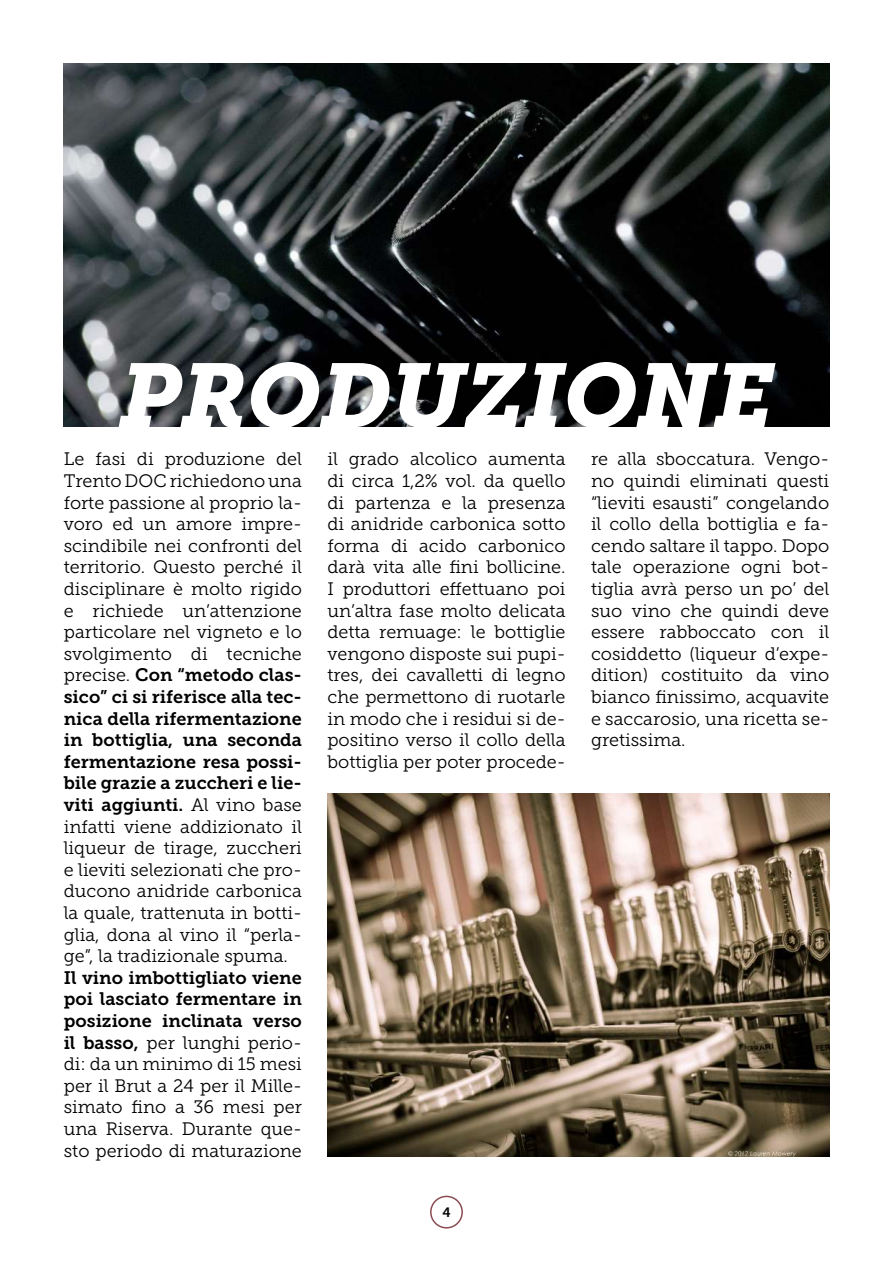
<style>
.page{position:relative;width:893px;height:1263px;background:#fff}
.page>*{position:absolute;margin:0;border:0;box-sizing:border-box;transform-origin:0 0}
.t1{font:italic 90px "Museo Slab 900";letter-spacing:-.005em;color:#fff}
.t2{font:18px/21.6px "Museo Slab 300";color:#000;text-align:justify}
.t3{font:18px/21.6px "Museo Slab 700";color:#000;text-align:justify}
.t4{font:13.5px "Museo Slab 700";color:#000}
.s1{font-family:"Museo Slab 300"}
.s2{font-family:"Museo Slab 700"}
</style>
<div class="page">
<img style="left:64px;top:64px;width:765px;height:362px">
<img style="left:327px;top:793px;width:502px;height:364px">
<div style="left:430px;top:1196px;width:33px;height:32px;border:2px solid #8a4b52;border-radius:50%"></div>
<h1 class="t1" style="left:119px;top:345px;width:656px">PRODUZIONE</h1>
<p class="t2" style="left:64px;top:448px;width:240px">Le fasi di produzione del Trento DOC richiedono una forte passione al proprio la&shy;voro ed un amore impre&shy;scindibile nei confronti del territorio. Questo perché il disciplinare è molto rigido e richiede un’attenzione particolare nel vigneto e lo svolgimento di tecniche</p>
<p class="t3" style="left:64px;top:664px;width:240px"><span class="s1">precise.</span> Con “metodo clas&shy;sico” ci si riferisce alla tec&shy;nica della rifermentazione in bottiglia, una seconda fermentazione resa possi&shy;bile grazie a zuccheri e lie&shy;viti aggiunti. <span class="s1">Al vino base</span></p>
<p class="t2" style="left:64px;top:816px;width:240px">infatti viene addizionato il liqueur de tirage, zuccheri e lieviti selezionati che pro&shy;ducono anidride carbonica la quale, trattenuta in botti&shy;glia, dona al vino il “perla&shy;ge”, la tradizionale spuma.</p>
<p class="t3" style="left:64px;top:967px;width:240px">Il vino imbottigliato viene poi lasciato fermentare in posizione inclinata verso</p>
<p class="t2" style="left:64px;top:1032px;width:240px"><span class="s2">il basso,</span> per lunghi perio&shy;di: da un minimo di 15 mesi per il Brut a 24 per il Mille&shy;simato fino a 36 mesi per una Riserva. Durante que&shy;sto periodo di maturazione</p>
<p class="t2" style="left:327px;top:448px;width:240px">il grado alcolico aumenta di circa 1,2% vol. da quello di partenza e la presenza di anidride carbonica sotto forma di acido carbonico darà vita alle fini bollicine.<br>I produttori effettuano poi un’altra fase molto delicata detta remuage: le bottiglie vengono disposte sui pupi&shy;tres, dei cavalletti di legno che permettono di ruotarle in modo che i residui si de&shy;positino verso il collo della bottiglia per poter procede-</p>
<p class="t2" style="left:591px;top:448px;width:240px">re alla sboccatura. Vengo&shy;no quindi eliminati questi “lieviti esausti” congelando il collo della bottiglia e fa&shy;cendo saltare il tappo. Dopo tale operazione ogni bot&shy;tiglia avrà perso un po’ del suo vino che quindi deve essere rabboccato con il cosiddetto (liqueur d’expe&shy;dition) costituito da vino bianco finissimo, acquavite e saccarosio, una ricetta se&shy;gretissima.</p>
<p class="t4" style="left:442px;top:1205px;width:10px">4</p>
</div>
